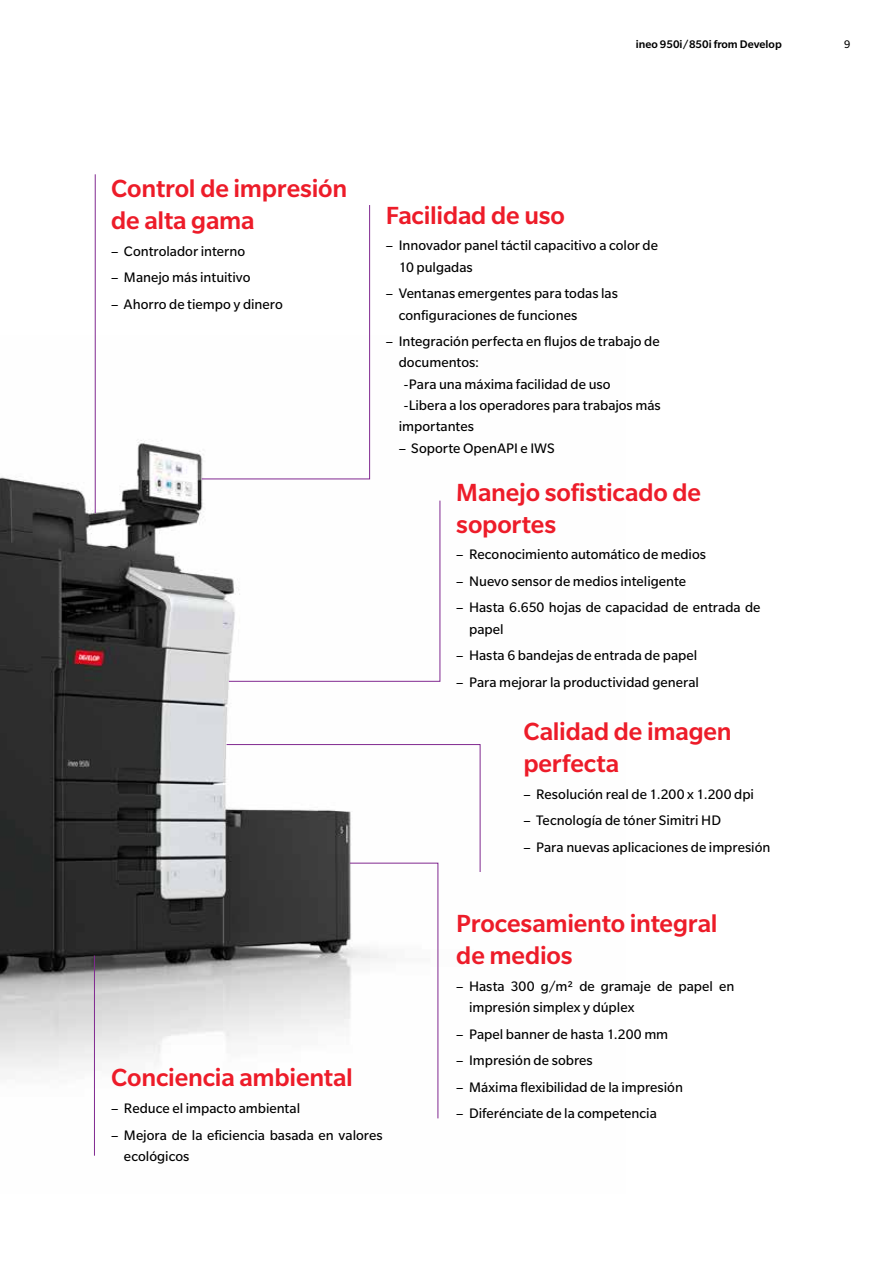
<style>
.page{position:relative;width:893px;height:1263px;background:#fff}
.page>*{position:absolute;margin:0;border:0;box-sizing:border-box;transform-origin:0 0}
.t1{font:500 27px/32px "Slate Pro";letter-spacing:-.005em;color:#ed1c29}
.t2{font:15px/21.3px "Slate Pro";color:#000}
.t3{font:500 12px "Slate Pro";color:#000}
.t4{font:12px "Slate Pro";color:#000}
</style>
<div class="page">
<img style="left:0;top:335px;width:371px;height:753px">
<hr style="left:94px;top:932px;width:1px;height:224px;background:#812990">
<svg style="left:184px;top:744px;width:297px;height:375px"></svg>
<svg style="left:166px;top:205px;width:204px;height:275px"></svg>
<svg style="left:351px;top:500px;width:90px;height:182px"></svg>
<hr style="left:95px;top:174px;width:1px;height:343px;background:#812990">
<img style="left:0;top:444px;width:351px;height:530px">
<p class="t3" style="left:636px;top:38px;width:147px">ineo 950i/850i from Develop</p>
<p class="t4" style="left:844px;top:38px;width:8px">9</p>
<h1 class="t1" style="left:111px;top:172px;width:238px">Control de impresión de alta gama</h1>
<p class="t2" style="left:111px;top:240px;width:135px">– Controlador interno</p>
<p class="t2" style="left:111px;top:267px;width:141px">– Manejo más intuitivo</p>
<p class="t2" style="left:111px;top:293px;width:173px">– Ahorro de tiempo y dinero</p>
<h1 class="t1" style="left:386px;top:199px;width:181px">Facilidad de uso</h1>
<p class="t2" style="left:399px;top:235px;width:261px;text-indent:-13px">– Innovador panel táctil capacitivo a color de<br>10 pulgadas</p>
<p class="t2" style="left:399px;top:283px;width:221px;text-indent:-13px">– Ventanas emergentes para todas las configuraciones de funciones</p>
<p class="t2" style="left:386px;top:331px;width:275px">– Integración perfecta en flujos de trabajo de</p>
<p class="t2" style="left:399px;top:352px;width:82px">documentos:</p>
<p class="t2" style="left:404px;top:373px;width:208px">-Para una máxima facilidad de uso</p>
<p class="t2" style="left:404px;top:395px;width:258px">-Libera a los operadores para trabajos más</p>
<p class="t2" style="left:399px;top:416px;width:77px">importantes</p>
<p class="t2" style="left:399px;top:437px;width:158px">– Soporte OpenAPI e IWS</p>
<h1 class="t1" style="left:456px;top:476px;width:246px">Manejo sofisticado de soportes</h1>
<p class="t2" style="left:456px;top:544px;width:251px">– Reconocimiento automático de medios</p>
<p class="t2" style="left:456px;top:570px;width:231px">– Nuevo sensor de medios inteligente</p>
<p class="t2" style="left:469px;top:597px;width:293px;text-indent:-13px">– Hasta 6.650 hojas de capacidad de entrada de papel</p>
<p class="t2" style="left:456px;top:645px;width:242px">– Hasta 6 bandejas de entrada de papel</p>
<p class="t2" style="left:456px;top:671px;width:244px">– Para mejorar la productividad general</p>
<h1 class="t1" style="left:523px;top:715px;width:210px">Calidad de imagen perfecta</h1>
<p class="t2" style="left:523px;top:783px;width:232px">– Resolución real de 1.200 x 1.200 dpi</p>
<p class="t2" style="left:523px;top:810px;width:199px">– Tecnología de tóner Simitri HD</p>
<p class="t2" style="left:523px;top:837px;width:249px">– Para nuevas aplicaciones de impresión</p>
<h1 class="t1" style="left:111px;top:1061px;width:243px">Conciencia ambiental</h1>
<p class="t2" style="left:111px;top:1097px;width:190px">– Reduce el impacto ambiental</p>
<p class="t2" style="left:124px;top:1124px;width:260px;text-indent:-13px">– Mejora de la eficiencia basada en valores ecológicos</p>
<h1 class="t1" style="left:456px;top:907px;width:263px">Procesamiento integral de medios</h1>
<p class="t2" style="left:469px;top:975px;width:267px;text-indent:-13px">– Hasta 300 g/m2 de gramaje de papel en impresión simplex y dúplex</p>
<p class="t2" style="left:456px;top:1023px;width:213px">– Papel banner de hasta 1.200 mm</p>
<p class="t2" style="left:456px;top:1050px;width:138px">– Impresión de sobres</p>
<p class="t2" style="left:456px;top:1076px;width:228px">– Máxima flexibilidad de la impresión</p>
<p class="t2" style="left:456px;top:1103px;width:202px">– Diferénciate de la competencia</p>
</div>
